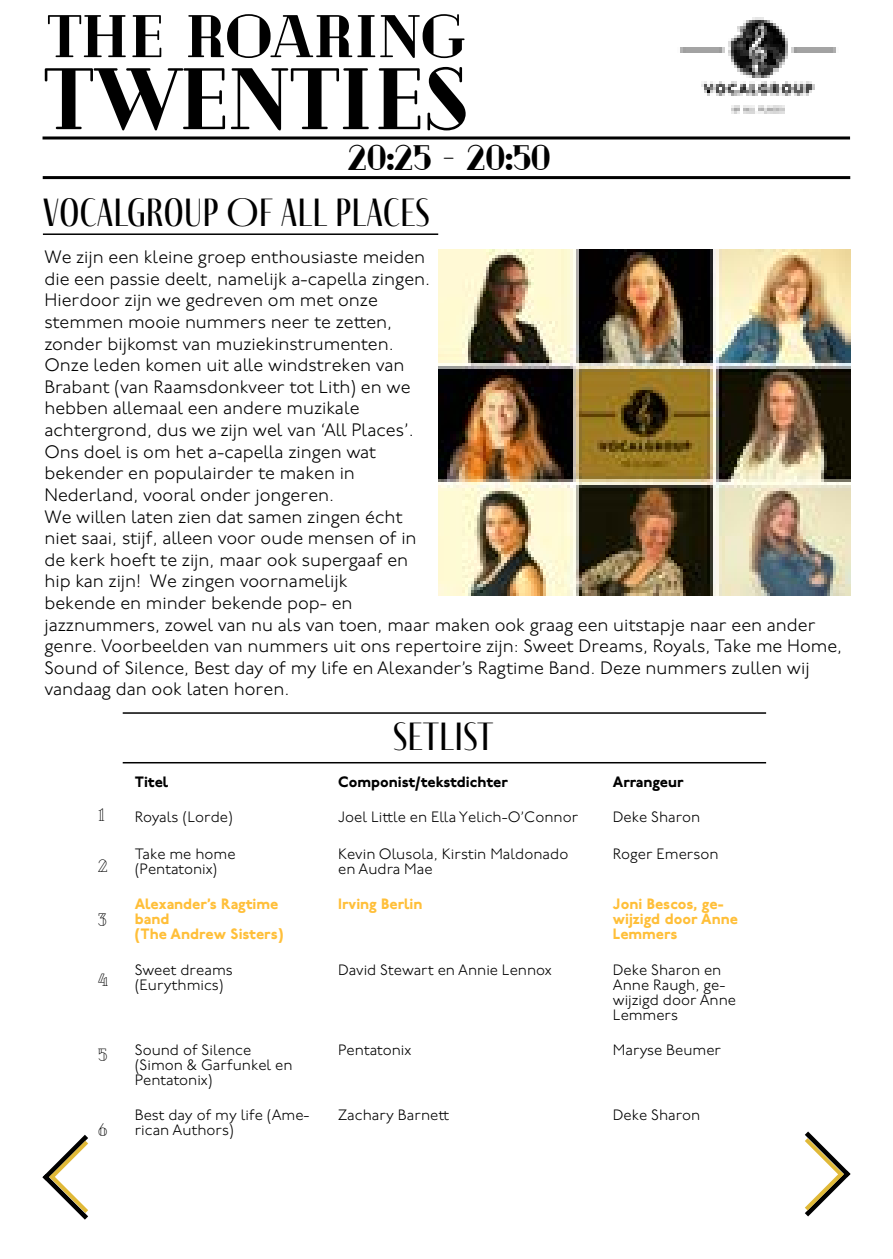
<style>
.page{position:relative;width:893px;height:1259px;background:#fff}
.page>*{position:absolute;margin:0;border:0;box-sizing:border-box;transform-origin:0 0}
.t1{font:900 87px "Cheque";color:#000}
.t2{font:900 60px "Cheque";letter-spacing:-.01em;color:#000}
.t3{font:40.5px "Fino Sans";color:#000}
.t4{font:900 36px "Cheque";color:#000}
.t5{font:300 18px/21.6px "P22 Underground";color:#000}
.t6{font:18px "Cheque";color:#000}
.t7{font:300 15px/15px "P22 Underground";color:#000}
.t8{font:800 15px/15px "P22 Underground";color:#ffbf39}
.t9{font:800 15px "P22 Underground";color:#000}
</style>
<div class="page">
<img style="left:665px;top:17px;width:185px;height:123px">
<img style="left:438px;top:250px;width:412px;height:345px">
<svg style="left:805px;top:1131px;width:45px;height:85px"></svg>
<hr style="left:43px;top:176px;width:807px;height:3px;background:#000">
<hr style="left:43px;top:136px;width:807px;height:3px;background:#000">
<svg style="left:43px;top:1134px;width:45px;height:85px"></svg>
<hr style="left:123px;top:762px;width:643px;height:1px;background:#000">
<hr style="left:123px;top:712px;width:643px;height:2px;background:#000">
<hr style="left:43px;top:233px;width:395px;height:2px;background:#000">
<h2 class="t2" style="left:48px;top:3px;width:419px">THE ROARING</h2>
<h1 class="t1" style="left:45px;top:50px;width:425px">TWENTIES</h1>
<h3 class="t4" style="left:348px;top:137px;width:205px">20:25 - 20:50</h3>
<h3 class="t3" style="left:43px;top:190px;width:389px">VOCALGROUP OF ALL PLACES</h3>
<p class="t5" style="left:44px;top:247px;width:799px">We zijn een kleine groep enthousiaste meiden<br>die een passie deelt, namelijk a-capella zingen.<br>Hierdoor zijn we gedreven om met onze<br>stemmen mooie nummers neer te zetten,<br>zonder bijkomst van muziekinstrumenten.<br>Onze leden komen uit alle windstreken van<br>Brabant (van Raamsdonkveer tot Lith) en we<br>hebben allemaal een andere muzikale<br>achtergrond, dus we zijn wel van ‘All Places’.<br>Ons doel is om het a-capella zingen wat<br>bekender en populairder te maken in<br>Nederland, vooral onder jongeren.<br>We willen laten zien dat samen zingen écht<br>niet saai, stijf, alleen voor oude mensen of in<br>de kerk hoeft te zijn, maar ook supergaaf en<br>hip kan zijn!   We zingen voornamelijk<br>bekende en minder bekende pop- en<br>jazznummers, zowel van nu als van toen, maar maken ook graag een uitstapje naar een ander genre. Voorbeelden van nummers uit ons repertoire zijn: Sweet Dreams, Royals, Take me Home, Sound of Silence, Best day of my life en Alexander’s Ragtime Band. Deze nummers zullen wij vandaag dan ook laten horen.</p>
<p class="t6" style="left:98px;top:805px;width:9px">1</p>
<p class="t6" style="left:98px;top:856px;width:11px">2</p>
<p class="t6" style="left:98px;top:910px;width:10px">3</p>
<p class="t6" style="left:98px;top:970px;width:12px">4</p>
<p class="t6" style="left:98px;top:1045px;width:11px">5</p>
<p class="t6" style="left:98px;top:1120px;width:11px">6</p>
<h3 class="t3" style="left:393px;top:713px;width:102px">SETLIST</h3>
<p class="t9" style="left:135px;top:773px;width:35px">Titel</p>
<p class="t9" style="left:338px;top:773px;width:171px">Componist/tekstdichter</p>
<p class="t9" style="left:613px;top:773px;width:72px">Arrangeur</p>
<p class="t7" style="left:135px;top:810px;width:100px">Royals (Lorde)</p>
<p class="t7" style="left:338px;top:810px;width:242px">Joel Little en Ella Yelich-O’Connor</p>
<p class="t7" style="left:613px;top:810px;width:89px">Deke Sharon</p>
<p class="t7" style="left:135px;top:847px;width:102px">Take me home (Pentatonix)</p>
<p class="t7" style="left:338px;top:847px;width:232px">Kevin Olusola, Kirstin Maldonado en Audra Mae</p>
<p class="t7" style="left:613px;top:847px;width:107px">Roger Emerson</p>
<p class="t8" style="left:135px;top:897px;width:150px">Alexander’s Ragtime band<br>(The Andrew Sisters)</p>
<p class="t8" style="left:338px;top:897px;width:86px">Irving Berlin</p>
<p class="t8" style="left:613px;top:897px;width:127px">Joni Bescos, ge&shy;wijzigd door Anne<br>Lemmers</p>
<p class="t7" style="left:135px;top:962px;width:100px">Sweet dreams (Eurythmics)</p>
<p class="t7" style="left:338px;top:962px;width:215px">David Stewart en Annie Lennox</p>
<p class="t7" style="left:613px;top:962px;width:125px">Deke Sharon en<br>Anne Raugh, ge&shy;wijzigd door Anne<br>Lemmers</p>
<p class="t7" style="left:135px;top:1043px;width:159px">Sound of Silence (Simon &amp; Garfunkel en<br>Pentatonix)</p>
<p class="t7" style="left:338px;top:1043px;width:75px">Pentatonix</p>
<p class="t7" style="left:613px;top:1043px;width:110px">Maryse Beumer</p>
<p class="t7" style="left:135px;top:1108px;width:176px">Best day of my life (Ame&shy;rican Authors)</p>
<p class="t7" style="left:338px;top:1108px;width:112px">Zachary Barnett</p>
<p class="t7" style="left:613px;top:1108px;width:89px">Deke Sharon</p>
</div>
